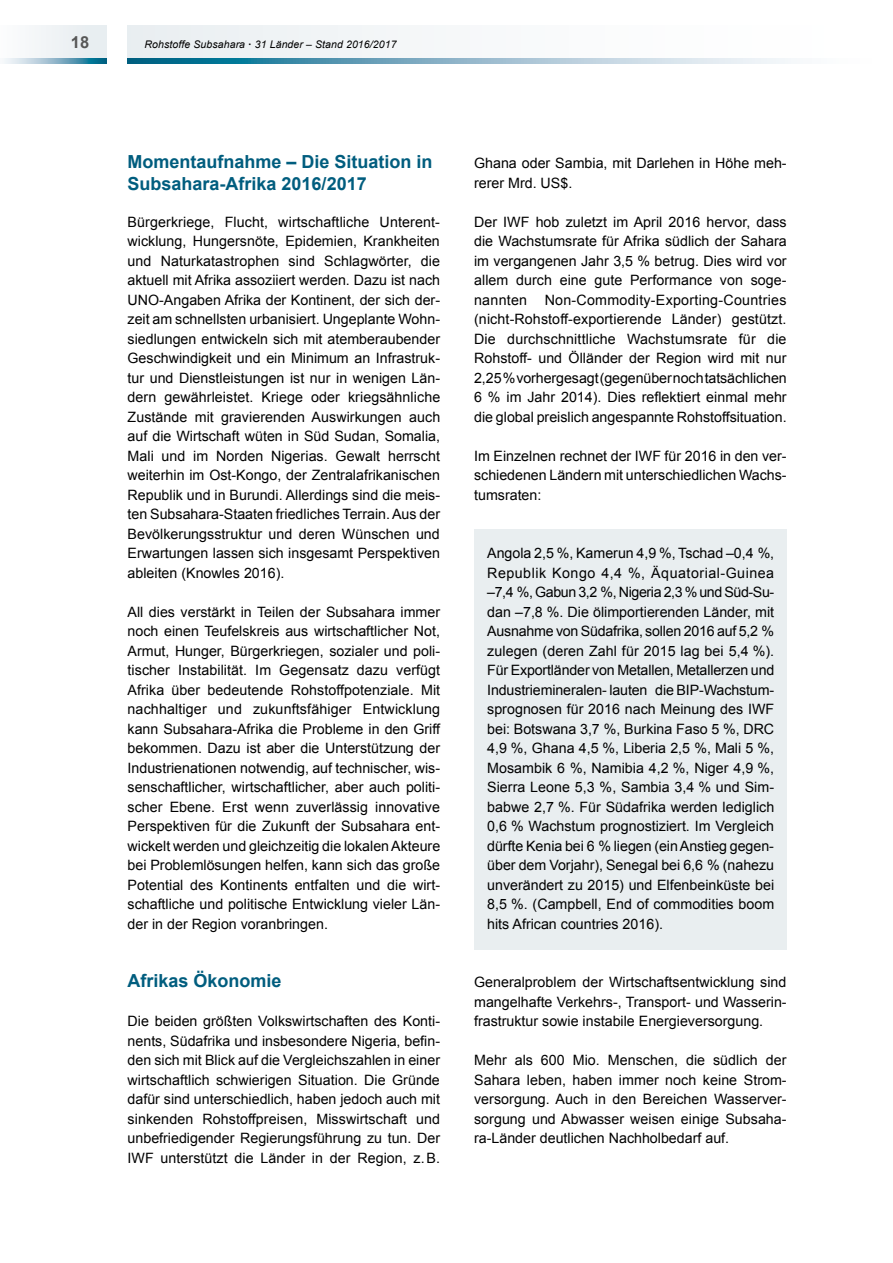
<style>
.page{position:relative;width:893px;height:1263px;background:#fff}
.page>*{position:absolute;margin:0;border:0;box-sizing:border-box;transform-origin:0 0}
.t1{font:700 18px/21.6px "Arial";color:#005d7e}
.t2{font:700 16.5px "Arial";color:#565656}
.t3{font:14.25px/19.5px "Arial";color:#000;text-align:justify}
.t4{font:italic 10.5px "Arial";letter-spacing:.01em;color:#000}
.s1{font-weight:700;font-style:normal}
</style>
<div class="page">
<div style="left:128px;top:26px;width:765px;height:38px;background:linear-gradient(to right,#ebeff2,#fff)"></div>
<svg style="left:128px;top:58px;width:765px;height:6px"></svg>
<div style="left:0;top:26px;width:106px;height:38px;background:#f0f3f5"></div>
<svg style="left:15px;top:58px;width:91px;height:6px"></svg>
<div style="left:474px;top:529px;width:313px;height:421px;background:#e9eef0"></div>
<p class="t2" style="left:71px;top:31px;width:20px">18</p>
<p class="t4" style="left:145px;top:37px;width:253px">Rohstoffe Subsahara <span class="s1">·</span> 31 Länder – Stand 2016/2017</p>
<p class="t1" style="left:128px;top:152px;width:307px">Momentaufnahme – Die Situation in<br>Subsahara-Afrika 2016/2017</p>
<p class="t3" style="left:128px;top:212px;width:314px">Bürgerkriege, Flucht, wirtschaftliche Unterent&shy;wicklung, Hungersnöte, Epidemien, Krankheiten und Naturkatastrophen sind Schlagwörter, die aktuell mit Afrika assoziiert werden. Dazu ist nach UNO-Angaben Afrika der Kontinent, der sich der&shy;zeit am schnellsten urbanisiert. Ungeplante Wohn&shy;siedlungen entwickeln sich mit atemberaubender Geschwindigkeit und ein Minimum an Infrastruk&shy;tur und Dienstleistungen ist nur in wenigen Län&shy;dern gewährleistet. Kriege oder kriegsähnliche Zustände mit gravierenden Auswirkungen auch auf die Wirtschaft wüten in Süd Sudan, Somalia, Mali und im Norden Nigerias. Gewalt herrscht weiterhin im Ost-Kongo, der Zentralafrikanischen Republik und in Burundi. Allerdings sind die meis&shy;ten Subsahara-Staaten friedliches Terrain. Aus der Bevölkerungsstruktur und deren Wünschen und Erwartungen lassen sich insgesamt Perspektiven ableiten (Knowles 2016).</p>
<p class="t3" style="left:128px;top:602px;width:314px">All dies verstärkt in Teilen der Subsahara immer noch einen Teufelskreis aus wirtschaftlicher Not, Armut, Hunger, Bürgerkriegen, sozialer und poli&shy;tischer Instabilität. Im Gegensatz dazu verfügt Afrika über bedeutende Rohstoffpotenziale. Mit nachhaltiger und zukunftsfähiger Entwicklung kann Subsahara-Afrika die Probleme in den Griff bekommen. Dazu ist aber die Unterstützung der Industrienationen notwendig, auf technischer, wis&shy;senschaftlicher, wirtschaftlicher, aber auch politi&shy;scher Ebene. Erst wenn zuverlässig innovative Perspektiven für die Zukunft der Subsahara ent&shy;wickelt werden und gleichzeitig die lokalen Akteure bei Problemlösungen helfen, kann sich das große Potential des Kontinents entfalten und die wirt&shy;schaftliche und politische Entwicklung vieler Län&shy;der in der Region voranbringen.</p>
<p class="t1" style="left:128px;top:971px;width:156px">Afrikas Ökonomie</p>
<p class="t3" style="left:128px;top:1012px;width:314px">Die beiden größten Volkswirtschaften des Konti&shy;nents, Südafrika und insbesondere Nigeria, befin&shy;den sich mit Blick auf die Vergleichszahlen in einer wirtschaftlich schwierigen Situation. Die Gründe dafür sind unterschiedlich, haben jedoch auch mit sinkenden Rohstoffpreisen, Misswirtschaft und unbefriedigender Regierungsführung zu tun. Der IWF unterstützt die Länder in der Region, z.B.</p>
<p class="t3" style="left:474px;top:154px;width:314px">Ghana oder Sambia, mit Darlehen in Höhe meh&shy;rerer Mrd. US$.</p>
<p class="t3" style="left:474px;top:212px;width:314px">Der IWF hob zuletzt im April 2016 hervor, dass die Wachstumsrate für Afrika südlich der Sahara im vergangenen Jahr 3,5 % betrug. Dies wird vor allem durch eine gute Performance von soge&shy;nannten Non-Commodity-Exporting-Countries (nicht-Rohstoff-exportierende Länder) gestützt.<br>Die durchschnittliche Wachstumsrate für die Rohstoff- und Ölländer der Region wird mit nur 2,25 % vorhergesagt (gegenüber noch tatsächlichen 6 % im Jahr 2014). Dies reflektiert einmal mehr die global preislich angespannte Rohstoffsituation.</p>
<p class="t3" style="left:474px;top:446px;width:314px">Im Einzelnen rechnet der IWF für 2016 in den ver&shy;schiedenen Ländern mit unterschiedlichen Wachs&shy;tumsraten:</p>
<p class="t3" style="left:487px;top:544px;width:289px">Angola 2,5 %, Kamerun 4,9 %, Tschad –0,4 %, Republik Kongo 4,4 %, Äquatorial-Guinea –7,4 %, Gabun 3,2 %, Nigeria 2,3 % und Süd-Su&shy;dan –7,8 %. Die ölimportierenden Länder, mit Ausnahme von Südafrika, sollen 2016 auf 5,2 % zulegen (deren Zahl für 2015 lag bei 5,4 %).<br>Für Exportländer von Metallen, Metallerzen und Industriemineralen- lauten die BIP-Wachstum&shy;sprognosen für 2016 nach Meinung des IWF bei: Botswana 3,7 %, Burkina Faso 5 %, DRC 4,9 %, Ghana 4,5 %, Liberia 2,5 %, Mali 5 %, Mosambik 6 %, Namibia 4,2 %, Niger 4,9 %, Sierra Leone 5,3 %, Sambia 3,4 % und Sim&shy;babwe 2,7 %. Für Südafrika werden lediglich 0,6 % Wachstum prognostiziert. Im Vergleich dürfte Kenia bei 6 % liegen (ein Anstieg gegen&shy;über dem Vorjahr), Senegal bei 6,6 % (nahezu unverändert zu 2015) und Elfenbeinküste bei 8,5 %. (Campbell, End of commodities boom hits African countries 2016).</p>
<p class="t3" style="left:474px;top:973px;width:314px">Generalproblem der Wirtschaftsentwicklung sind mangelhafte Verkehrs-, Transport- und Wasserin&shy;frastruktur sowie instabile Energieversorgung.</p>
<p class="t3" style="left:474px;top:1051px;width:314px">Mehr als 600 Mio. Menschen, die südlich der Sahara leben, haben immer noch keine Strom&shy;versorgung. Auch in den Bereichen Wasserver&shy;sorgung und Abwasser weisen einige Subsaha&shy;ra-Länder deutlichen Nachholbedarf auf.</p>
</div>
